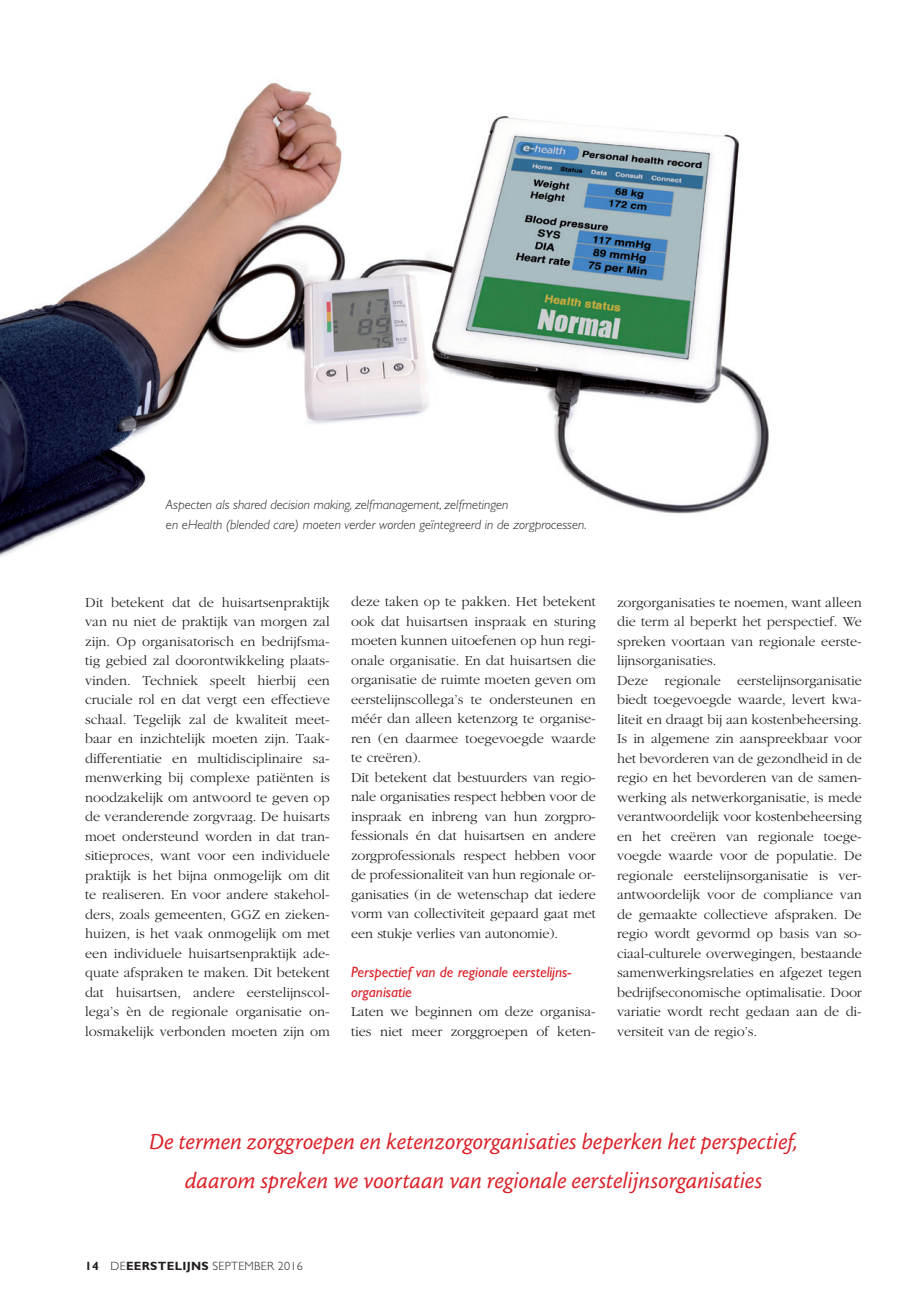
<style>
.page{position:relative;width:915px;height:1306px;background:#fff}
.page>*{position:absolute;margin:0;border:0;box-sizing:border-box;transform-origin:0 0}
.t1{font:24px/39px "Cronos MM It 408 16";letter-spacing:.005em;color:#da2128;text-align:center}
.t2{font:italic 15px/19.5px "Gill Sans";color:#da2128}
.t3{font:300 14.25px/19.5px "Garamond";letter-spacing:-.005em;color:#231f20}
.t4{font:italic 300 13.5px/19.5px "Gill Sans";color:#231f20}
.t5{font:300 12px "Gill Sans";letter-spacing:.025em;color:#231f20}
.s1{font-weight:700}
</style>
<div class="page">
<img style="left:0;top:83px;width:769px;height:474px">
<p class="t4" style="left:166px;top:495px;width:422px">Aspecten als shared decision making, zelfmanagement, zelfmetingen<br>en eHealth (blended care) moeten verder worden geïntegreerd in de zorgprocessen.</p>
<p class="t3" style="left:85px;top:592px;width:246px;text-align:justify">Dit betekent dat de huisartsenpraktijk van nu niet de praktijk van morgen zal zijn. Op organisatorisch en bedrijfsma&shy;tig gebied zal doorontwikkeling plaats&shy;vinden. Techniek speelt hierbij een cruciale rol en dat vergt een effectieve schaal. Tegelijk zal de kwaliteit meet&shy;baar en inzichtelijk moeten zijn. Taak&shy;differentiatie en multidisciplinaire sa&shy;menwerking bij complexe patiënten is noodzakelijk om antwoord te geven op de veranderende zorgvraag. De huisarts moet ondersteund worden in dat tran&shy;sitieproces, want voor een individuele praktijk is het bijna onmogelijk om dit te realiseren. En voor andere stakehol&shy;ders, zoals gemeenten, GGZ en zieken&shy;huizen, is het vaak onmogelijk om met een individuele huisartsenpraktijk ade&shy;quate afspraken te maken. Dit betekent dat huisartsen, andere eerstelijnscol&shy;lega’s èn de regionale organisatie on&shy;losmakelijk verbonden moeten zijn om</p>
<p class="t3" style="left:351px;top:592px;width:246px">deze taken op te pakken. Het betekent ook dat huisartsen inspraak en sturing moeten kunnen uitoefenen op hun regi&shy;onale organisatie. En dat huisartsen die organisatie de ruimte moeten geven om eerstelijnscollega’s te ondersteunen en méér dan alleen ketenzorg te organise&shy;ren (en daarmee toegevoegde waarde te creëren).<br>Dit betekent dat bestuurders van regio&shy;nale organisaties respect hebben voor de inspraak en inbreng van hun zorgpro&shy;fessionals én dat huisartsen en andere zorgprofessionals respect hebben voor de professionaliteit van hun regionale or&shy;ganisaties (in de wetenschap dat iedere vorm van collectiviteit gepaard gaat met een stukje verlies van autonomie).</p>
<p class="t2" style="left:351px;top:962px;width:221px">Perspectief van de regionale eerstelijns&shy;organisatie</p>
<p class="t3" style="left:351px;top:1002px;width:246px">Laten we beginnen om deze organisa&shy;ties niet meer zorggroepen of keten-</p>
<p class="t3" style="left:617px;top:592px;width:246px">zorgorganisaties te noemen, want alleen die term al beperkt het perspectief. We spreken voortaan van regionale eerste&shy;lijnsorganisaties.<br>Deze regionale eerstelijnsorganisatie biedt toegevoegde waarde, levert kwa&shy;liteit en draagt bij aan kostenbeheersing.<br>Is in algemene zin aanspreekbaar voor het bevorderen van de gezondheid in de regio en het bevorderen van de samen&shy;werking als netwerkorganisatie, is mede verantwoordelijk voor kostenbeheersing en het creëren van regionale toege&shy;voegde waarde voor de populatie. De regionale eerstelijnsorganisatie is ver&shy;antwoordelijk voor de compliance van de gemaakte collectieve afspraken. De regio wordt gevormd op basis van so&shy;ciaal-culturele overwegingen, bestaande samenwerkingsrelaties en afgezet tegen bedrijfseconomische optimalisatie. Door variatie wordt recht gedaan aan de di&shy;versiteit van de regio’s.</p>
<h1 class="t1" style="left:149px;top:1121px;width:649px">De termen zorggroepen en ketenzorgorganisaties beperken het perspectief, daarom spreken we voortaan van regionale eerstelijnsorganisaties</h1>
<p class="t5" style="left:85px;top:1258px;width:219px"><span class="s1">14</span> DE<span class="s1">EERSTELIJNS</span> SEPTEMBER 2016</p>
</div>
